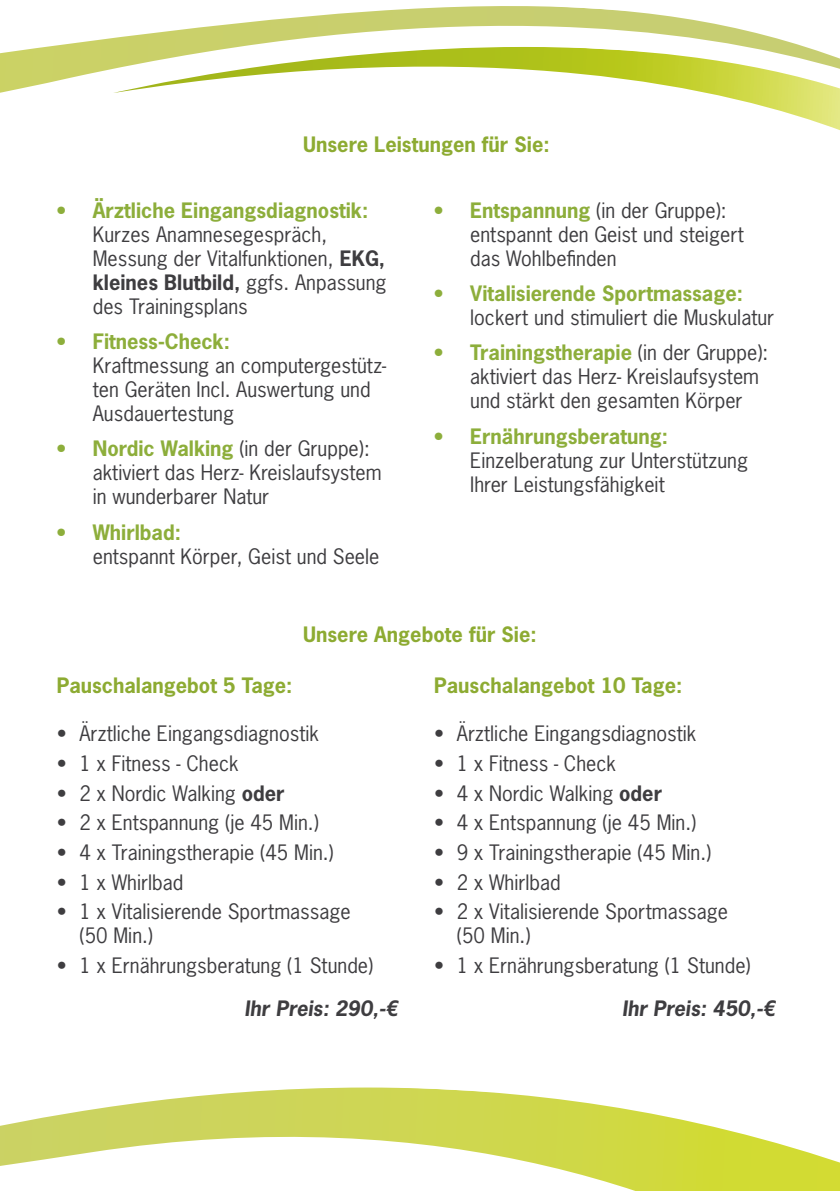
<style>
.page{position:relative;width:840px;height:1191px;background:#fff}
.page>*{position:absolute;margin:0;border:0;box-sizing:border-box;transform-origin:0 0}
.t1{font:20px/24px "News Gothic Std";color:#3e3d40}
.t2{font:700 20px "News Gothic Std";color:#8dae3b}
.t3{font:700 20px "News Gothic Std";color:#8dab32}
.t4{font:italic 700 20px "News Gothic Std";color:#3e3d40}
.s1{font-weight:700}
.s2{font-weight:700;color:#8dae3b}
</style>
<div class="page">
<svg style="left:0;top:1087px;width:839px;height:104px"></svg>
<svg style="left:0;top:6px;width:752px;height:87px"></svg>
<svg style="left:113px;top:32px;width:726px;height:98px"></svg>
<p class="t3" style="left:303px;top:131px;width:248px">Unsere Leistungen für Sie:</p>
<p class="t2" style="left:57px;top:197px;width:313px">• Ärztliche Eingangsdiagnostik:</p>
<p class="t1" style="left:93px;top:222px;width:295px">Kurzes Anamnesegespräch,<br>Messung der Vitalfunktionen, <span class="s1">EKG, kleines Blutbild,</span> ggfs. Anpassung des Trainingsplans</p>
<p class="t2" style="left:57px;top:328px;width:175px">• Fitness-Check:</p>
<p class="t1" style="left:93px;top:353px;width:295px">Kraftmessung an computergestütz&shy;ten Geräten Incl. Auswertung und<br>Ausdauertestung</p>
<p class="t1" style="left:93px;top:436px;width:290px;text-indent:-36px"><span class="s2">• Nordic Walking</span> (in der Gruppe): aktiviert das Herz- Kreislaufsystem in wunderbarer Natur</p>
<p class="t2" style="left:57px;top:519px;width:126px">• Whirlbad:</p>
<p class="t1" style="left:93px;top:544px;width:288px">entspannt Körper, Geist und Seele</p>
<p class="t1" style="left:470px;top:198px;width:275px;text-indent:-36px"><span class="s2">• Entspannung</span> (in der Gruppe): entspannt den Geist und steigert das Wohlbefinden</p>
<p class="t2" style="left:434px;top:280px;width:310px">• Vitalisierende Sportmassage:</p>
<p class="t1" style="left:470px;top:305px;width:305px">lockert und stimuliert die Muskulatur</p>
<p class="t1" style="left:470px;top:340px;width:299px;text-indent:-36px"><span class="s2">• Trainingstherapie</span> (in der Gruppe): aktiviert das Herz- Kreislaufsystem und stärkt den gesamten Körper</p>
<p class="t2" style="left:434px;top:423px;width:235px">• Ernährungsberatung:</p>
<p class="t1" style="left:470px;top:448px;width:279px">Einzelberatung zur Unterstützung<br>Ihrer Leistungsfähigkeit</p>
<p class="t3" style="left:303px;top:621px;width:235px">Unsere Angebote für Sie:</p>
<p class="t3" style="left:57px;top:672px;width:237px">Pauschalangebot 5 Tage:</p>
<p class="t1" style="left:57px;top:721px;width:263px">• Ärztliche Eingangsdiagnostik</p>
<p class="t1" style="left:57px;top:751px;width:183px">• 1 x Fitness - Check</p>
<p class="t1" style="left:57px;top:781px;width:229px">• 2 x Nordic Walking <span class="s1">oder</span></p>
<p class="t1" style="left:57px;top:810px;width:263px">• 2 x Entspannung (je 45 Min.)</p>
<p class="t1" style="left:57px;top:840px;width:278px">• 4 x Trainingstherapie (45 Min.)</p>
<p class="t1" style="left:57px;top:870px;width:128px">• 1 x Whirlbad</p>
<p class="t1" style="left:79px;top:899px;width:273px;text-indent:-23px">• 1 x Vitalisierende Sportmassage (50 Min.)</p>
<p class="t1" style="left:57px;top:953px;width:318px">• 1 x Ernährungsberatung (1 Stunde)</p>
<p class="t3" style="left:434px;top:672px;width:249px">Pauschalangebot 10 Tage:</p>
<p class="t1" style="left:434px;top:721px;width:263px">• Ärztliche Eingangsdiagnostik</p>
<p class="t1" style="left:434px;top:751px;width:183px">• 1 x Fitness - Check</p>
<p class="t1" style="left:434px;top:781px;width:229px">• 4 x Nordic Walking <span class="s1">oder</span></p>
<p class="t1" style="left:434px;top:810px;width:263px">• 4 x Entspannung (je 45 Min.)</p>
<p class="t1" style="left:434px;top:840px;width:278px">• 9 x Trainingstherapie (45 Min.)</p>
<p class="t1" style="left:434px;top:870px;width:128px">• 2 x Whirlbad</p>
<p class="t1" style="left:456px;top:899px;width:273px;text-indent:-23px">• 2 x Vitalisierende Sportmassage (50 Min.)</p>
<p class="t1" style="left:434px;top:953px;width:318px">• 1 x Ernährungsberatung (1 Stunde)</p>
<p class="t4" style="left:244px;top:995px;width:155px">Ihr Preis: 290,-€</p>
<p class="t4" style="left:621px;top:995px;width:155px">Ihr Preis: 450,-€</p>
</div>
